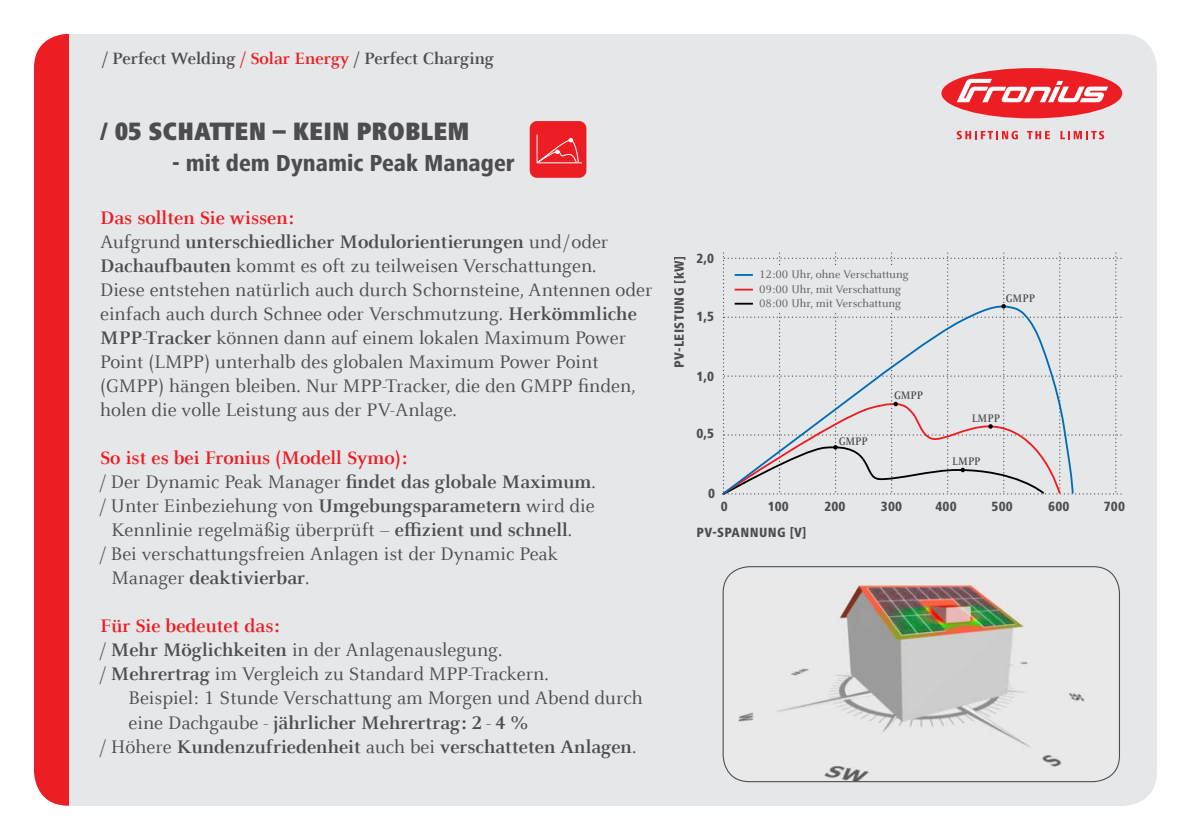
<style>
.page{position:relative;width:1191px;height:840px;background:#fff}
.page>*{position:absolute;margin:0;border:0;box-sizing:border-box;transform-origin:0 0}
.t1{font:900 condensed 26px "Frutiger Next LTW1 G";color:#4d4d4f}
.t2{font:800 condensed 24px "Frutiger Next LTW1 G";color:#4d4d4f}
.t3{font:20px/24px "Celeste Offc Pro";color:#4d4d4f}
.t4{font:700 20px "Celeste Offc Pro";color:#4d4d4f}
.t5{font:700 20px "Celeste Offc Pro";color:#ed1d24}
.t6{font:700 18px "Celeste Offc Pro";color:#4d4d4f}
.t7{font:800 condensed 13.8px "Frutiger Next LTW1 G";letter-spacing:.02em;color:#4d4d4f}
.t8{font:12px/14.4px "Celeste Offc Pro";color:#58595b}
.t9{font:700 12px "Celeste Offc Pro";color:#4d4d4f;scale:.88 1}
.s1{color:#ed1d24}
.s2{font-weight:700;color:#ed1d24}
.s3{font-weight:700}
.s4{font-weight:400}
</style>
<div class="page">
<div style="left:34px;top:34px;width:1123px;height:771px;background:#e6e7e8;border-radius:34px"></div>
<div style="left:941px;top:68px;width:181px;height:50px;background:#ed1d24;border-radius:50%"></div>
<svg style="left:956px;top:79px;width:152px;height:23px"></svg>
<svg style="left:956px;top:131px;width:62px;height:8px"></svg>
<svg style="left:1027px;top:131px;width:23px;height:8px"></svg>
<svg style="left:1060px;top:131px;width:44px;height:8px"></svg>
<div style="left:34px;top:34px;width:34px;height:771px;background:#ed1d24"></div>
<div style="left:530px;top:121px;width:56px;height:57px;background:#ed1d24;border-radius:7px"></div>
<hr style="left:537px;top:162px;width:45px;height:1px;background:#fff">
<svg style="left:536px;top:134px;width:43px;height:30px"></svg>
<img style="left:724px;top:566px;width:395px;height:215px">
<div style="left:722px;top:566px;width:398px;height:215px;border:1px solid #4d4d4f;border-radius:26px"></div>
<svg style="left:722px;top:253px;width:400px;height:242px"></svg>
<p class="t6" style="left:102px;top:47px;width:393px">/ Perfect Welding <span class="s1">/ Solar Energy</span> / Perfect Charging</p>
<h1 class="t1" style="left:100px;top:116px;width:371px">/ 05 SCHATTEN – KEIN PROBLEM</h1>
<p class="t2" style="left:172px;top:149px;width:344px">- mit dem Dynamic Peak Manager</p>
<p class="t3" style="left:100px;top:205px;width:554px"><span class="s2">Das sollten Sie wissen:<br></span>Aufgrund <span class="s3">unterschiedlicher Modulorientierungen</span> und/oder <span class="s3">Dachaufbauten</span> kommt es oft zu teilweisen Verschattungen.<br>Diese entstehen natürlich auch durch Schornsteine, Antennen oder einfach auch durch Schnee oder Verschmutzung. <span class="s3">Herkömmliche MPP-Tracker</span> können dann auf einem lokalen Maximum Power Point (LMPP) unterhalb des globalen Maximum Power Point (GMPP) hängen bleiben. Nur MPP-Tracker, die den GMPP finden, holen die volle Leistung aus der PV-Anlage.</p>
<p class="t5" style="left:100px;top:445px;width:308px">So ist es bei Fronius (Modell Symo):</p>
<p class="t3" style="left:100px;top:469px;width:497px">/ Der Dynamic Peak Manager <span class="s3">findet das globale Maximum</span>.</p>
<p class="t3" style="left:100px;top:493px;width:496px">/ Unter Einbeziehung von <span class="s3">Umgebungsparametern</span> wird die</p>
<p class="t3" style="left:111px;top:517px;width:462px">Kennlinie regelmäßig überprüft – <span class="s3">effizient und schnell</span>.</p>
<p class="t3" style="left:100px;top:541px;width:459px">/ Bei verschattungsfreien Anlagen ist der Dynamic Peak</p>
<p class="t4" style="left:111px;top:565px;width:199px"><span class="s4">Manager</span> deaktivierbar<span class="s4">.</span></p>
<p class="t5" style="left:100px;top:613px;width:181px">Für Sie bedeutet das:</p>
<p class="t3" style="left:100px;top:637px;width:404px">/ <span class="s3">Mehr Möglichkeiten</span> in der Anlagenauslegung.</p>
<p class="t3" style="left:100px;top:661px;width:450px">/ <span class="s3">Mehrertrag</span> im Vergleich zu Standard MPP-Trackern.</p>
<p class="t3" style="left:128px;top:685px;width:515px">Beispiel: 1 Stunde Verschattung am Morgen und Abend durch</p>
<p class="t4" style="left:128px;top:709px;width:401px"><span class="s4">eine Dachgaube -</span> jährlicher Mehrertrag: 2 - 4 %</p>
<p class="t4" style="left:100px;top:733px;width:537px"><span class="s4">/ Höhere</span> Kundenzufriedenheit <span class="s4">auch bei</span> verschatteten Anlagen<span class="s4">.</span></p>
<p class="t7" style="left:671px;top:368px;width:113px;rotate:-90deg">PV-LEISTUNG [kW]</p>
<p class="t7" style="left:696px;top:250px;width:19px">2,0</p>
<p class="t7" style="left:696px;top:308px;width:19px">1,5</p>
<p class="t7" style="left:696px;top:368px;width:19px">1,0</p>
<p class="t7" style="left:696px;top:425px;width:19px">0,5</p>
<p class="t7" style="left:708px;top:485px;width:8px">0</p>
<p class="t8" style="left:759px;top:267px;width:151px">12:00 Uhr, ohne Verschattung<br>09:00 Uhr, mit Verschattung<br>08:00 Uhr, mit Verschattung</p>
<p class="t9" style="left:1006px;top:291px;width:34px">GMPP</p>
<p class="t9" style="left:838px;top:433px;width:34px">GMPP</p>
<p class="t9" style="left:894px;top:387px;width:34px">GMPP</p>
<p class="t9" style="left:971px;top:410px;width:34px">LMPP</p>
<p class="t9" style="left:952px;top:453px;width:34px">LMPP</p>
<p class="t7" style="left:991px;top:498px;width:23px">500</p>
<p class="t7" style="left:1103px;top:498px;width:23px">700</p>
<p class="t7" style="left:720px;top:498px;width:8px">0</p>
<p class="t7" style="left:824px;top:498px;width:23px">200</p>
<p class="t7" style="left:767px;top:498px;width:23px">100</p>
<p class="t7" style="left:881px;top:498px;width:23px">300</p>
<p class="t7" style="left:935px;top:498px;width:23px">400</p>
<p class="t7" style="left:1048px;top:498px;width:23px">600</p>
<p class="t7" style="left:696px;top:524px;width:111px">PV-SPANNUNG [V]</p>
</div>
